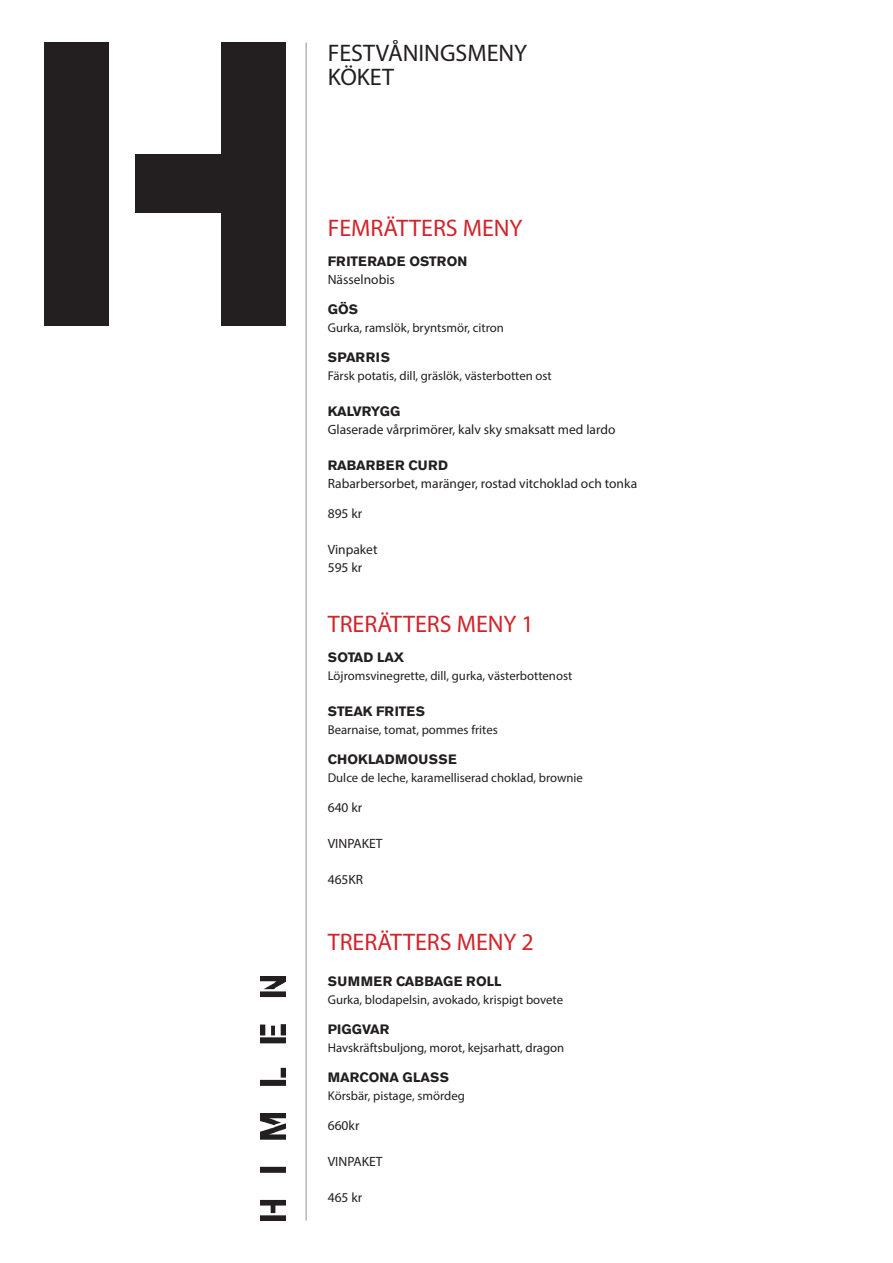
<style>
.page{position:relative;width:893px;height:1263px;background:#fff}
.page>*{position:absolute;margin:0;border:0;box-sizing:border-box;transform-origin:0 0}
.t1{font:24px "Myriad Pro";color:#d1232a}
.t2{font:24px "Myriad Pro";color:#231f20}
.t3{font:13.5px "Myriad Pro";color:#231f20}
.t4{font:700 13.5px "Akzidenz Grotesk BE";color:#231f20}
.t5{font:700 13.5px "Akzidenz Grotesk BE";letter-spacing:.02em;color:#231f20}
.t6{font:700 13.5px "Akzidenz Grotesk BE";letter-spacing:.04em;color:#231f20}
.t7{font:12.75px "Myriad Pro";color:#231f20}
</style>
<div class="page">
<hr style="left:306px;top:43px;width:1px;height:1177px;background:#231f20">
<img style="left:261px;top:977px;width:24px;height:243px">
<img style="left:44px;top:43px;width:241px;height:283px">
<p class="t2" style="left:328px;top:38px;width:201px">FESTVÅNINGSMENY</p>
<p class="t2" style="left:328px;top:62px;width:68px">KÖKET</p>
<p class="t1" style="left:328px;top:213px;width:196px">FEMRÄTTERS MENY</p>
<p class="t4" style="left:328px;top:254px;width:141px">FRITERADE OSTRON</p>
<p class="t3" style="left:328px;top:271px;width:69px">Nässelnobis</p>
<p class="t4" style="left:328px;top:302px;width:32px">GÖS</p>
<p class="t7" style="left:328px;top:320px;width:178px">Gurka, ramslök, bryntsmör, citron</p>
<p class="t6" style="left:328px;top:350px;width:64px">SPARRIS</p>
<p class="t7" style="left:328px;top:368px;width:226px">Färsk potatis, dill, gräslök, västerbotten ost</p>
<p class="t4" style="left:328px;top:404px;width:74px">KALVRYGG</p>
<p class="t3" style="left:328px;top:421px;width:289px">Glaserade vårprimörer, kalv sky smaksatt med lardo</p>
<p class="t5" style="left:328px;top:458px;width:122px">RABARBER CURD</p>
<p class="t3" style="left:328px;top:475px;width:311px">Rabarbersorbet, maränger, rostad vitchoklad och tonka</p>
<p class="t3" style="left:328px;top:505px;width:36px">895 kr</p>
<p class="t3" style="left:328px;top:541px;width:51px">Vinpaket</p>
<p class="t3" style="left:328px;top:559px;width:36px">595 kr</p>
<p class="t1" style="left:328px;top:609px;width:208px">TRERÄTTERS MENY 1</p>
<p class="t4" style="left:328px;top:650px;width:78px">SOTAD LAX</p>
<p class="t7" style="left:328px;top:668px;width:246px">Löjromsvinegrette, dill, gurka, västerbottenost</p>
<p class="t4" style="left:328px;top:704px;width:99px">STEAK FRITES</p>
<p class="t7" style="left:328px;top:722px;width:172px">Bearnaise, tomat, pommes frites</p>
<p class="t5" style="left:328px;top:752px;width:131px">CHOKLADMOUSSE</p>
<p class="t7" style="left:328px;top:770px;width:257px">Dulce de leche, karamelliserad choklad, brownie</p>
<p class="t3" style="left:328px;top:799px;width:36px">640 kr</p>
<p class="t3" style="left:328px;top:835px;width:56px">VINPAKET</p>
<p class="t3" style="left:328px;top:871px;width:37px">465KR</p>
<p class="t1" style="left:328px;top:927px;width:208px">TRERÄTTERS MENY 2</p>
<p class="t5" style="left:328px;top:974px;width:175px">SUMMER CABBAGE ROLL</p>
<p class="t7" style="left:328px;top:992px;width:237px">Gurka, blodapelsin, avokado, krispigt bovete</p>
<p class="t4" style="left:328px;top:1022px;width:63px">PIGGVAR</p>
<p class="t7" style="left:328px;top:1040px;width:238px">Havskräftsbuljong, morot, kejsarhatt, dragon</p>
<p class="t4" style="left:328px;top:1070px;width:123px">MARCONA GLASS</p>
<p class="t7" style="left:328px;top:1088px;width:139px">Körsbär, pistage, smördeg</p>
<p class="t3" style="left:328px;top:1117px;width:33px">660kr</p>
<p class="t3" style="left:328px;top:1153px;width:56px">VINPAKET</p>
<p class="t3" style="left:328px;top:1189px;width:36px">465 kr</p>
</div>
